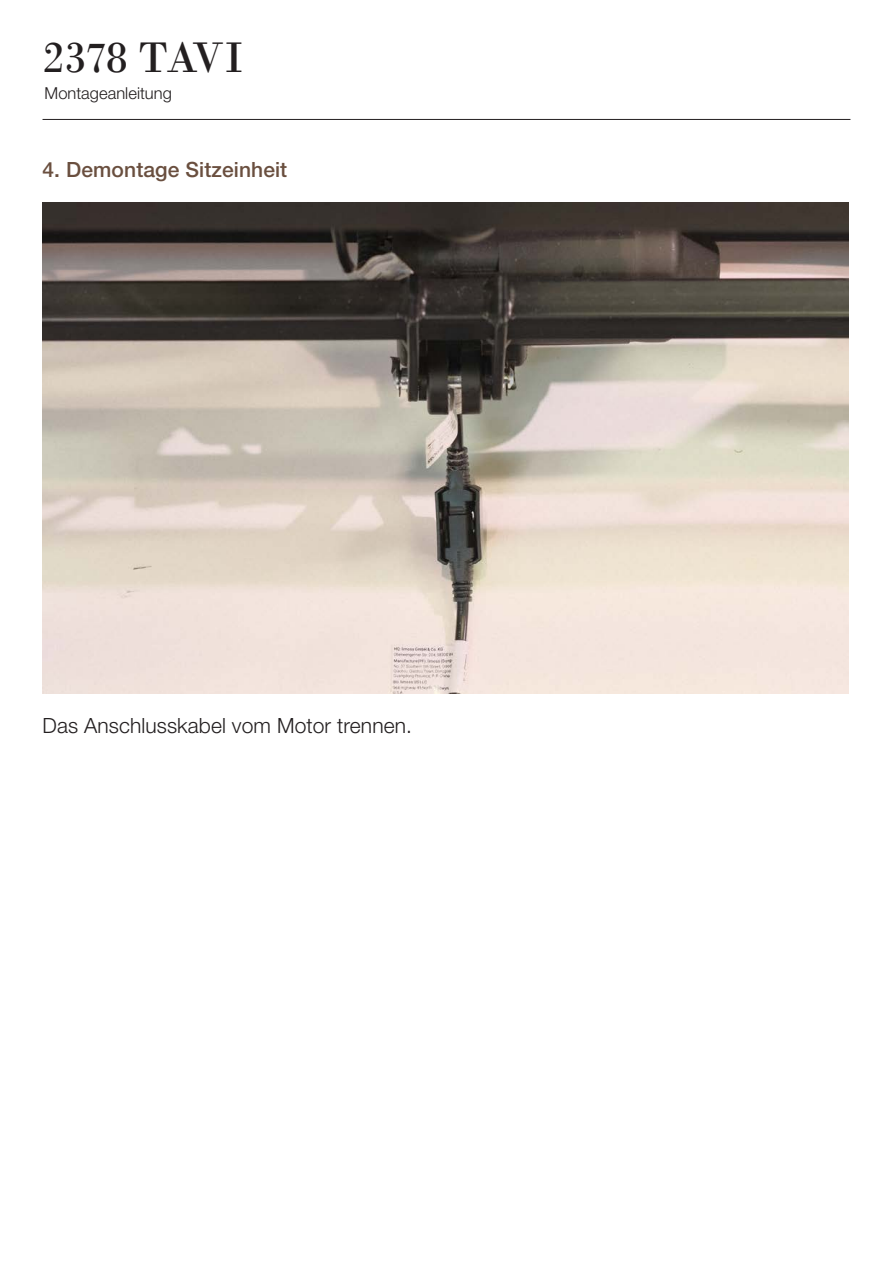
<style>
.page{position:relative;width:893px;height:1263px;background:#fff}
.page>*{position:absolute;margin:0;border:0;box-sizing:border-box;transform-origin:0 0}
.Produkttitel{font:45px "Bodoni";letter-spacing:-.025em;color:#231f20}
.Produktbeschrieb_Lauftext{font:300 21px "Helvetica Neue LT Pro";letter-spacing:.005em;color:#231f20}
.Produktbeschrieb_Lauftext-2{font:500 21px "Helvetica Neue LT Pro";letter-spacing:.005em;color:#6a4f3f}
.Produkttitel-2{font:300 16.5px "Helvetica Neue LT Pro";letter-spacing:.005em;color:#231f20}
</style>
<div class="page">
<hr style="left:43px;top:119px;width:807px;height:1px;background:#231f20">
<img style="left:43px;top:203px;width:805px;height:490px">
<p class="Produkttitel" style="left:43px;top:31px;width:203px">2378 TAVI</p>
<p class="Produkttitel-2" style="left:45px;top:83px;width:129px">Montageanleitung</p>
<p class="Produktbeschrieb_Lauftext-2" style="left:43px;top:157px;width:246px">4. Demontage Sitzeinheit</p>
<p class="Produktbeschrieb_Lauftext" style="left:43px;top:713px;width:371px">Das Anschlusskabel vom Motor trennen.</p>
</div>
